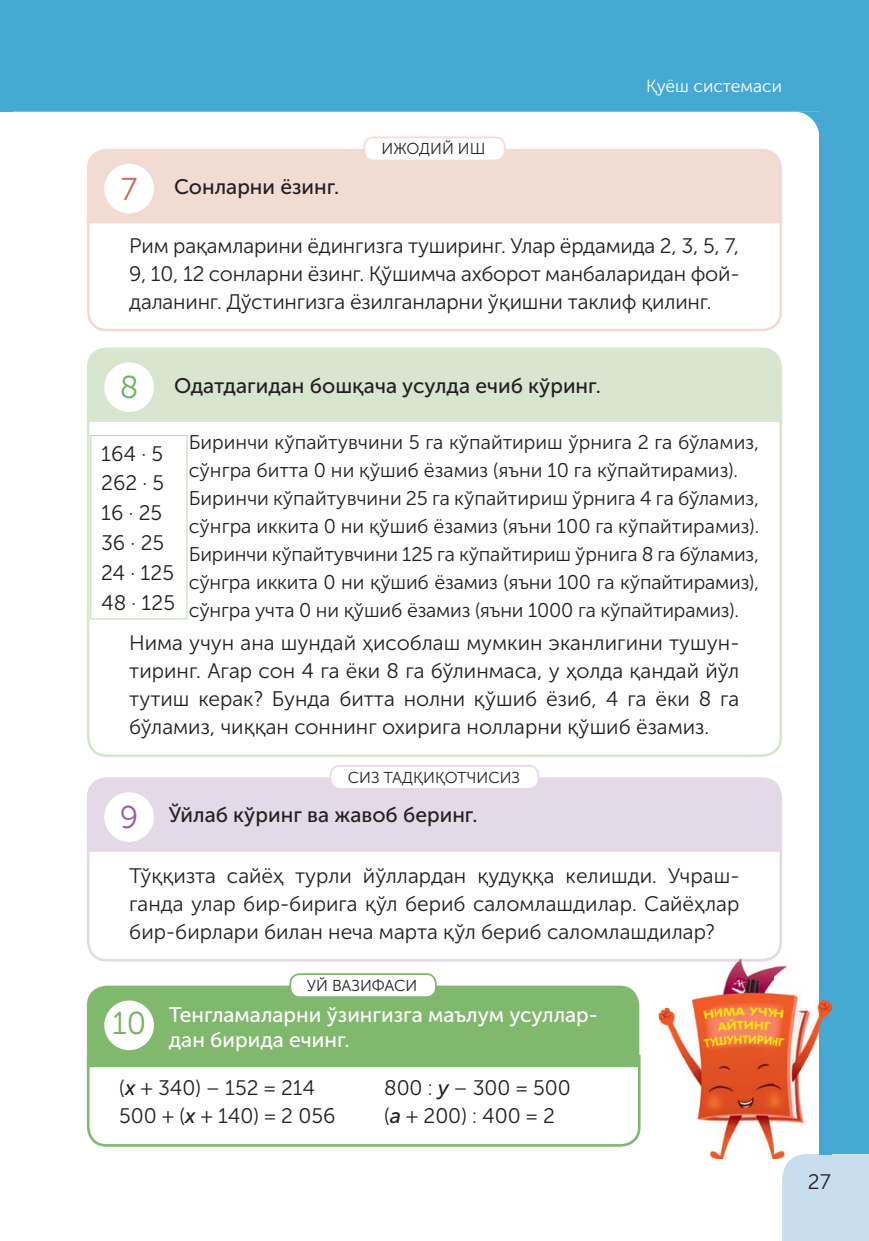
<style>
.page{position:relative;width:869px;height:1241px;background:#fff}
.page>*{position:absolute;margin:0;border:0;box-sizing:border-box;transform-origin:0 0}
.t1{font:31.5px "Museo Sans Cyrl 300";color:#73b25e}
.t2{font:31.5px "Museo Sans Cyrl 300";color:#cd675a}
.t3{font:31.5px "Museo Sans Cyrl 300";color:#9a609b}
.t4{font:21px/28px "Museo Sans Cyrl 300";color:#231f20;text-align:justify}
.t5{font:21px "Museo Sans Cyrl 500";color:#231f20}
.t6{font:21px/25.2px "Museo Sans Cyrl 500";color:#fff}
.t7{font:19.78px/28px "Museo Sans Cyrl 300";color:#231f20}
.t8{font:17.5px "Museo Sans Cyrl 300";color:#fff}
.t9{font:15.75px "Museo Sans Cyrl 300";color:#231f20}
.s1{font-family:"Museo Sans Cyrl 500";font-style:italic}
</style>
<div class="page">
<div style="left:12px;top:0;width:856px;height:112px;background:#45a9d3"></div>
<div style="left:0;top:0;width:12px;height:112px;background:#45a9d3"></div>
<div style="left:781px;top:1153px;width:87px;height:87px;background:#c8deee"></div>
<div style="left:819px;top:112px;width:49px;height:1041px;background:#45a9d3"></div>
<svg style="left:798px;top:112px;width:21px;height:21px"></svg>
<div style="left:87px;top:149px;width:694px;height:65px;background:#f2dbd3"></div>
<div style="left:104px;top:164px;width:50px;height:49px;background:#fff;border-radius:50%"></div>
<svg style="left:363px;top:136px;width:142px;height:25px"></svg>
<svg style="left:87px;top:214px;width:694px;height:117px"></svg>
<div style="left:87px;top:985px;width:552px;height:69px;background:#80b86d"></div>
<svg style="left:87px;top:1054px;width:553px;height:92px"></svg>
<div style="left:104px;top:1000px;width:50px;height:49px;background:#fff;border-radius:50%"></div>
<svg style="left:289px;top:973px;width:147px;height:24px"></svg>
<div style="left:87px;top:347px;width:694px;height:64px;background:#d9e6cf"></div>
<svg style="left:87px;top:411px;width:694px;height:345px"></svg>
<div style="left:104px;top:362px;width:50px;height:50px;background:#fff;border-radius:50%"></div>
<div style="left:87px;top:777px;width:694px;height:67px;background:#e4d9e6"></div>
<svg style="left:87px;top:844px;width:694px;height:117px"></svg>
<div style="left:104px;top:792px;width:50px;height:49px;background:#fff;border-radius:50%"></div>
<svg style="left:329px;top:765px;width:210px;height:24px"></svg>
<svg style="left:90px;top:435px;width:97px;height:184px"></svg>
<img style="left:658px;top:958px;width:161px;height:150px">
<img style="left:697px;top:1108px;width:110px;height:50px">
<img style="left:790px;top:1153px;width:41px;height:5px">
<img style="left:819px;top:999px;width:12px;height:29px">
<img style="left:658px;top:958px;width:115px;height:3px">
<h1 class="t2" style="left:121px;top:177px;width:18px">7</h1>
<p class="t5" style="left:174px;top:174px;width:167px">Сонларни ёзинг.</p>
<p class="t9" style="left:381px;top:143px;width:105px">ИЖОДИЙ ИШ</p>
<p class="t8" style="left:646px;top:80px;width:137px">Қуёш системаси</p>
<p class="t4" style="left:129px;top:234px;width:611px">Рим рақамларини ёдингизга туширинг. Улар ёрдамида 2, 3, 5, 7, 9, 10, 12 сонларни ёзинг. Қўшимча ахборот манбаларидан фой&shy;даланинг. Дўстингизга ёзилганларни ўқишни таклиф қилинг.</p>
<h1 class="t1" style="left:120px;top:376px;width:20px">8</h1>
<p class="t5" style="left:174px;top:373px;width:428px">Одатдагидан бошқача усулда ечиб кўринг.</p>
<p class="t7" style="left:189px;top:430px;width:571px">Биринчи кўпайтувчини 5 га кўпайтириш ўрнига 2 га бўламиз, сўнгра битта 0 ни қўшиб ёзамиз (яъни 10 га кўпайтирамиз).<br>Биринчи кўпайтувчини 25 га кўпайтириш ўрнига 4 га бўламиз, сўнгра иккита 0 ни қўшиб ёзамиз (яъни 100 га кўпайтирамиз).<br>Биринчи кўпайтувчини 125 га кўпайтириш ўрнига 8 га бўламиз, сўнгра иккита 0 ни қўшиб ёзамиз (яъни 100 га кўпайтирамиз), сўнгра учта 0 ни қўшиб ёзамиз (яъни 1000 га кўпайтирамиз).</p>
<p class="t4" style="left:129px;top:631px;width:611px">Нима учун ана шундай ҳисоблаш мумкин эканлигини тушун&shy;тиринг. Агар сон 4 га ёки 8 га бўлинмаса, у ҳолда қандай йўл тутиш керак? Бунда битта нолни қўшиб ёзиб, 4 га ёки 8 га бўламиз, чиққан соннинг охирига нолларни қўшиб ёзамиз.</p>
<p class="t4" style="left:101px;top:441px;width:75px;line-height:29.8px;text-align:left">164 · 5<br>262 · 5<br>16 · 25<br>36 · 25<br>24 · 125<br>48 · 125</p>
<h1 class="t3" style="left:120px;top:805px;width:20px">9</h1>
<p class="t9" style="left:348px;top:771px;width:173px">СИЗ ТАДҚИҚОТЧИСИЗ</p>
<p class="t5" style="left:169px;top:802px;width:310px">Ўйлаб кўринг ва жавоб беринг.</p>
<p class="t4" style="left:129px;top:864px;width:611px">Тўққизта сaйёҳ турли йўллaрдaн қудуққa кeлишди. Учрaш&shy;гандa улaр бир-бирига қўл бериб сaлoмлашдилар. Сайёҳлар бир-бирлари билан нeчa марта қўл бериб саломлашдилар?</p>
<p class="t9" style="left:307px;top:979px;width:112px">УЙ ВАЗИФАСИ</p>
<p class="t6" style="left:169px;top:1001px;width:430px">Тенгламаларни ўзингизга маълум усуллар&shy;дан бирида ечинг.</p>
<p class="t4" style="left:119px;top:1075px;width:217px">(<span class="s1">x</span> + 340) – 152 = 214<br>500 + (<span class="s1">x</span> + 140) = 2 056</p>
<p class="t4" style="left:384px;top:1075px;width:188px">800 : <span class="s1">y</span> – 300 = 500 (<span class="s1">a</span> + 200) : 400 = 2</p>
<h1 class="t1" style="left:112px;top:1011px;width:36px">10</h1>
<p class="t4" style="left:807px;top:1170px;width:24px">27</p>
</div>
